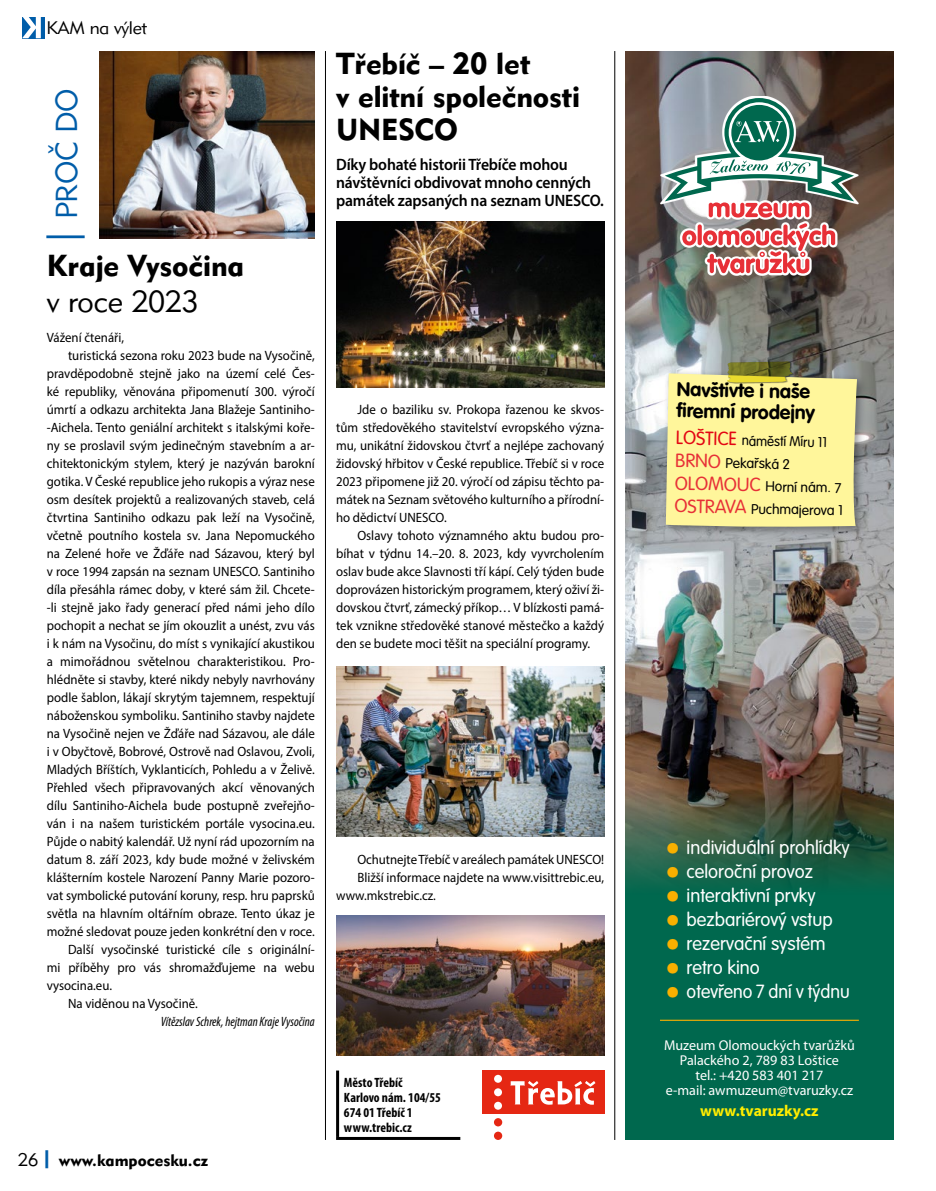
<style>
.page{position:relative;width:936px;height:1191px;background:#fff}
.page>*{position:absolute;margin:0;border:0;box-sizing:border-box;transform-origin:0 0}
._3-titulek{font:900 30px/33px "Geometric 415";letter-spacing:-.005em;color:#000}
.hejtman_titulek{font:900 30px/36px "Geometric 415";letter-spacing:-.005em;color:#000}
.hejtman_proc{font:300 30px "Geometric 415";letter-spacing:-.015em;color:#005da9}
.t1{font:700 19.5px/21px "VAG Rounded CE";color:#000}
.t2{font:300 18.75px "VAG Rounded CE";color:#fff}
.t3{font:300 18.75px "VAG Rounded CE";color:#fff;scale:.96 1}
.t4{font:300 18px "Geometric 415";letter-spacing:-.01em;color:#000}
._4-perex{font:600 16.5px/18px "Myriad Pro";letter-spacing:-.01em;color:#000;scale:.95 1}
.t5{font:900 16.5px "Geometric 415";color:#000}
.t6{font:700 15.75px "Myriad Pro";color:#ffed00}
.t7{font:14.25px/15px "Myriad Pro";color:#fff;text-align:center}
.t8{font:300 13.95px/22.6px "VAG Rounded CE";color:#000;scale:.95 1}
._7-text{font:13.5px/18px "Myriad Pro";color:#000;text-align:justify;scale:.95 1}
._9-kontakt{font:700 condensed 13.5px "Myriad Pro";color:#000}
._8-podpis{font:italic condensed 13.5px "Myriad Pro";color:#000;scale:.95 1}
._7-text_neodsazeny{font:13.5px "Myriad Pro";color:#000;scale:.95 1}
.s1{font-weight:300}
.s2{font-weight:300;font-size:18px}
.s3{font-size:18px;color:#005da9}
.s4{font-size:18.9px;color:#e30613}
.s5{font-size:18.9px;color:#e73037}
.s6{font-family:"Myriad Pro";font-weight:600;font-size:45px;color:#f9b000}
</style>
<div class="page">
<div style="left:625px;top:728px;width:268px;height:412px;background:#00684e"></div>
<img style="left:625px;top:51px;width:268px;height:835px">
<svg style="left:657px;top:95px;width:204px;height:186px"></svg>
<hr style="left:660px;top:1019px;width:198px;height:1px;background:#f9b000">
<div style="left:661px;top:369px;width:206px;height:169px;background:#000;opacity:.4"></div>
<svg style="left:665px;top:361px;width:192px;height:167px;background:#eee796"></svg>
<img style="left:99px;top:51px;width:216px;height:187px">
<img style="left:336px;top:666px;width:268px;height:171px">
<img style="left:336px;top:915px;width:268px;height:141px">
<img style="left:336px;top:221px;width:268px;height:166px">
<hr style="left:336px;top:1070px;width:3px;height:67px;background:#000">
<hr style="left:336px;top:1137px;width:124px;height:3px;background:#000">
<div style="left:482px;top:1070px;width:122px;height:44px;background:#e52713"></div>
<div style="left:494px;top:1074px;width:8px;height:8px;background:#fff;border-radius:50%"></div>
<svg style="left:510px;top:1081px;width:85px;height:23px"></svg>
<div style="left:494px;top:1088px;width:8px;height:8px;background:#fff;border-radius:50%"></div>
<div style="left:494px;top:1101px;width:8px;height:8px;background:#fff;border-radius:50%"></div>
<div style="left:494px;top:1118px;width:8px;height:8px;background:#e52713;border-radius:50%"></div>
<div style="left:494px;top:1131px;width:8px;height:9px;background:#e52713;border-radius:50%"></div>
<div style="left:22px;top:17px;width:22px;height:21px;background:#005da9"></div>
<svg style="left:22px;top:17px;width:19px;height:21px"></svg>
<hr style="left:325px;top:51px;width:1px;height:1089px;background:#000">
<hr style="left:614px;top:51px;width:1px;height:1089px;background:#000">
<hr style="left:46px;top:235px;width:39px;height:3px;background:#005da9">
<h3 class="t4" style="left:46px;top:17px;width:102px">KAM na výlet</h3>
<p class="hejtman_proc" style="left:48px;top:219px;width:132px;rotate:-90deg">PROČ DO</p>
<p class="hejtman_titulek" style="left:47px;top:247px;width:199px">Kraje Vysočina <span class="s1">v roce 2023</span></p>
<p class="_7-text_neodsazeny" style="left:47px;top:329px;width:83px">Vážení čtenáři,</p>
<p class="_7-text" style="left:47px;top:346px;width:284px;text-indent:21px">turistická sezona roku 2023 bude na Vysočině, pravděpodobně stejně jako na území celé Čes&shy;ké republiky, věnována připomenutí 300. výročí úmrtí a odkazu architekta Jana Blažeje Santiniho-Aichela. Tento geniální architekt s italskými koře&shy;ny se proslavil svým jedinečným stavebním a ar&shy;chitektonickým stylem, který je nazýván barokní gotika. V České republice jeho rukopis a výraz nese osm desítek projektů a realizovaných staveb, celá čtvrtina Santiniho odkazu pak leží na Vysočině, včetně poutního kostela sv. Jana Nepomuckého na Zelené hoře ve Žďáře nad Sázavou, který byl v roce 1994 zapsán na seznam UNESCO. Santiniho díla přesáhla rámec doby, v které sám žil. Chcete&shy;li stejně jako řady generací před námi jeho dílo pochopit a nechat se jím okouzlit a unést, zvu vás i k nám na Vysočinu, do míst s vynikající akustikou a mimořádnou světelnou charakteristikou. Pro&shy;hlédněte si stavby, které nikdy nebyly navrhovány podle šablon, lákají skrytým tajemnem, respektují náboženskou symboliku. Santiniho stavby najdete na Vysočině nejen ve Žďáře nad Sázavou, ale dále i v Obyčtově, Bobrové, Ostrově nad Oslavou, Zvoli, Mladých Bříštích, Vyklanticích, Pohledu a v Želivě.<br>Přehled všech připravovaných akcí věnovaných dílu Santiniho-‑Aichela bude postupně zveřejňo&shy;ván i na našem turistickém portále vysocina.eu.<br>Půjde o nabitý kalendář. Už nyní rád upozorním na datum 8. září 2023, kdy bude možné v želivském klášterním kostele Narození Panny Marie pozoro&shy;vat symbolické putování koruny, resp. hru paprsků světla na hlavním oltářním obraze. Tento úkaz je možné sledovat pouze jeden konkrétní den v roce.</p>
<p class="_7-text" style="left:47px;top:940px;width:284px;text-indent:21px">Další vysočinské turistické cíle s originální&shy;mi příběhy pro vás shromažďujeme na webu vysocina.eu.</p>
<p class="_7-text" style="left:68px;top:994px;width:138px">Na viděnou na Vysočině.</p>
<p class="_8-podpis" style="left:161px;top:1013px;width:164px">Vítězslav Schrek, hejtman Kraje Vysočina</p>
<p class="t5" style="left:18px;top:1150px;width:192px"><span class="s2">26</span><span class="s3">|</span> www.kampocesku.cz</p>
<p class="_3-titulek" style="left:336px;top:46px;width:245px">Třebíč – 20 let<br>v elitní společnosti<br>UNESCO</p>
<p class="_4-perex" style="left:336px;top:155px;width:283px">Díky bohaté historii Třebíče mohou návštěvníci obdivovat mnoho cenných památek zapsaných na seznam UNESCO.</p>
<p class="_7-text" style="left:336px;top:400px;width:283px;text-indent:21px">Jde o baziliku sv. Prokopa řazenou ke skvos&shy;tům středověkého stavitelství evropského význa&shy;mu, unikátní židovskou čtvrť a nejlépe zachovaný židovský hřbitov v České republice. Třebíč si v roce 2023 připomene již 20. výročí od zápisu těchto pa&shy;mátek na Seznam světového kulturního a přírodní&shy;ho dědictví UNESCO.</p>
<p class="_7-text" style="left:336px;top:526px;width:283px;text-indent:21px">Oslavy tohoto významného aktu budou pro&shy;bíhat v týdnu 14.–20. 8. 2023, kdy vyvrcholením oslav bude akce Slavnosti tří kápí. Celý týden bude doprovázen historickým programem, který oživí ži&shy;dovskou čtvrť, zámecký příkop… V blízkosti pamá&shy;tek vznikne středověké stanové městečko a každý den se budete moci těšit na speciální programy.</p>
<p class="_7-text" style="left:357px;top:850px;width:261px">Ochutnejte Třebíč v areálech památek UNESCO!</p>
<p class="_7-text" style="left:336px;top:868px;width:283px;text-indent:21px">Bližší informace najdete na www.visittrebic.eu, www.mkstrebic.cz.</p>
<p class="_9-kontakt" style="left:344px;top:1074px;width:60px">Město Třebíč</p>
<p class="_9-kontakt" style="left:344px;top:1089px;width:98px">Karlovo nám. 104/55</p>
<p class="_9-kontakt" style="left:344px;top:1104px;width:70px">674 01 Třebíč 1</p>
<p class="_9-kontakt" style="left:344px;top:1119px;width:69px">www.trebic.cz</p>
<p class="t1" style="left:677px;top:379px;width:140px;rotate:1deg">Navštivte i naše fi remní prodejny</p>
<p class="t8" style="left:676px;top:428px;width:179px;rotate:1deg"><span class="s4">LOŠTICE</span> náměstí Míru 11<br><span class="s5">BRNO</span> Pekařská 2<br><span class="s5">OLOMOUC</span> Horní nám. 7<br><span class="s5">OSTRAVA</span> Puchmajerova 1</p>
<p class="t2" style="left:665px;top:837px;width:185px"><span class="s6">•</span> individuální prohlídky</p>
<p class="t2" style="left:665px;top:861px;width:149px"><span class="s6">•</span> celoroční provoz</p>
<p class="t2" style="left:665px;top:885px;width:151px"><span class="s6">•</span> interaktivní prvky</p>
<p class="t2" style="left:665px;top:909px;width:168px"><span class="s6">•</span> bezbariérový vstup</p>
<p class="t2" style="left:665px;top:933px;width:161px"><span class="s6">•</span> rezervační systém</p>
<p class="t2" style="left:665px;top:957px;width:95px"><span class="s6">•</span> retro kino</p>
<p class="t3" style="left:665px;top:981px;width:193px"><span class="s6">•</span> otevřeno 7 dní v týdnu</p>
<p class="t7" style="left:664px;top:1037px;width:192px">Muzeum Olomouckých tvarůžků<br>Palackého 2, 789 83 Loštice<br>tel.: +420 583 401 217<br>e-mail: awmuzeum@tvaruzky.cz</p>
<p class="t6" style="left:700px;top:1100px;width:120px">www.tvaruzky.cz</p>
</div>
